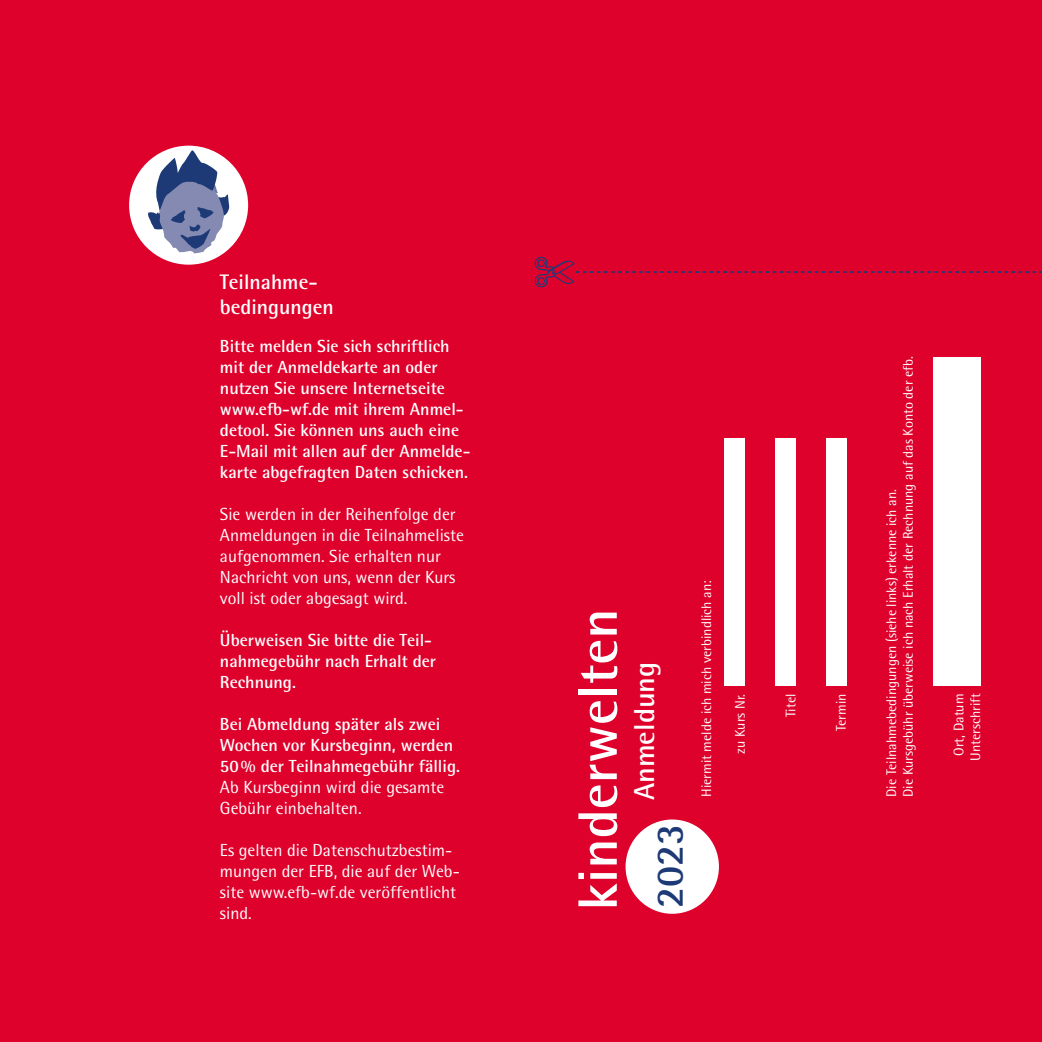
<style>
.page{position:relative;width:1042px;height:1042px;background:#de012c}
.page>*{position:absolute;margin:0;border:0;box-sizing:border-box;transform-origin:0 0}
.t1{font:700 55.65px "Rotis Semi Sans";color:#fff}
.t2{font:700 38.85px "Rotis Semi Sans";color:#1d3a76}
.t3{font:700 28.88px "Rotis Semi Sans";color:#fff}
.Überschrift{font:700 21px "Rotis Semi Sans";color:#fff}
.Fließtext{font:700 17.5px/21px "Rotis Semi Sans";color:#fff}
.Fließtext-2{font:17.5px/21px "Rotis Semi Sans";color:#fff}
.Adresse{font:14px/16.8px "Rotis Semi Sans";color:#fff;text-align:center}
</style>
<div class="page">
<hr style="left:744px;top:438px;width:1px;height:247px;background:#fff">
<hr style="left:794px;top:438px;width:1px;height:247px;background:#fff">
<hr style="left:845px;top:438px;width:1px;height:247px;background:#fff">
<svg style="left:535px;top:257px;width:507px;height:30px;background:#d5032f"></svg>
<div style="left:625px;top:819px;width:94px;height:95px;background:#fff;border-radius:50%"></div>
<div style="left:724px;top:439px;width:21px;height:247px;background:#fff"></div>
<div style="left:775px;top:439px;width:20px;height:247px;background:#fff"></div>
<div style="left:826px;top:439px;width:20px;height:247px;background:#fff"></div>
<div style="left:933px;top:357px;width:48px;height:329px;background:#fff"></div>
<div style="left:129px;top:146px;width:119px;height:119px;background:#fff;border-radius:50%"></div>
<svg style="left:146px;top:149px;width:84px;height:105px"></svg>
<p class="Überschrift" style="left:220px;top:269px;width:99px">Teilnahme-</p>
<p class="Überschrift" style="left:220px;top:294px;width:115px">bedingungen</p>
<p class="Fließtext" style="left:220px;top:335px;width:231px">Bitte melden Sie sich schriftlich mit der Anmeldekarte an oder</p>
<p class="Fließtext" style="left:220px;top:377px;width:226px">nutzen Sie unsere Internetseite</p>
<p class="Fließtext" style="left:220px;top:398px;width:252px">www.efb-wf.de mit ihrem Anmel&shy;detool. Sie können uns auch eine E-Mail mit allen auf der Anmelde&shy;karte abgefragten Daten schicken.</p>
<p class="Fließtext-2" style="left:220px;top:503px;width:245px">Sie werden in der Reihenfolge der<br>Anmeldungen in die Teilnahmeliste aufgenommen. Sie erhalten nur<br>Nachricht von uns, wenn der Kurs voll ist oder abgesagt wird.</p>
<p class="Fließtext" style="left:220px;top:629px;width:214px">Überweisen Sie bitte die Teil-</p>
<p class="Fließtext" style="left:220px;top:650px;width:218px">nahmegebühr nach Erhalt der<br>Rechnung.</p>
<p class="Fließtext" style="left:220px;top:713px;width:222px">Bei Abmeldung später als zwei</p>
<p class="Fließtext" style="left:220px;top:734px;width:242px">Wochen vor Kursbeginn, werden<br>50% der Teilnahmegebühr fällig.</p>
<p class="Fließtext-2" style="left:220px;top:776px;width:226px">Ab Kursbeginn wird die gesamte<br>Gebühr einbehalten.</p>
<p class="Fließtext-2" style="left:220px;top:839px;width:241px">Es gelten die Datenschutzbestim&shy;mungen der EFB, die auf der Web&shy;site www.efb-wf.de veröffentlicht sind.</p>
<p class="t1" style="left:564px;top:910px;width:303px;rotate:-90deg">kinderwelten</p>
<p class="t3" style="left:627px;top:800px;width:140px;rotate:-90deg">Anmeldung</p>
<p class="t2" style="left:645px;top:907px;width:85px;rotate:-90deg">2023</p>
<p class="Adresse" style="left:698px;top:797px;width:218px;rotate:-90deg">Hiermit melde ich mich verbindlich an:</p>
<p class="Adresse" style="left:731px;top:754px;width:61px;rotate:-90deg">zu Kurs Nr.</p>
<p class="Adresse" style="left:782px;top:717px;width:25px;rotate:-90deg">Titel</p>
<p class="Adresse" style="left:832px;top:731px;width:39px;rotate:-90deg">Termin</p>
<p class="Adresse" style="left:900px;top:797px;width:442px;rotate:-90deg">Die Kursgebühr überweise ich nach Erhalt der Rechnung auf das Konto der efb.</p>
<p class="Adresse" style="left:883px;top:797px;width:309px;rotate:-90deg">Die Teilnahmebedingungen (siehe links) erkenne ich an.</p>
<p class="Adresse" style="left:950px;top:760px;width:69px;rotate:-90deg">Ort, Datum<br>Unterschrift</p>
</div>
